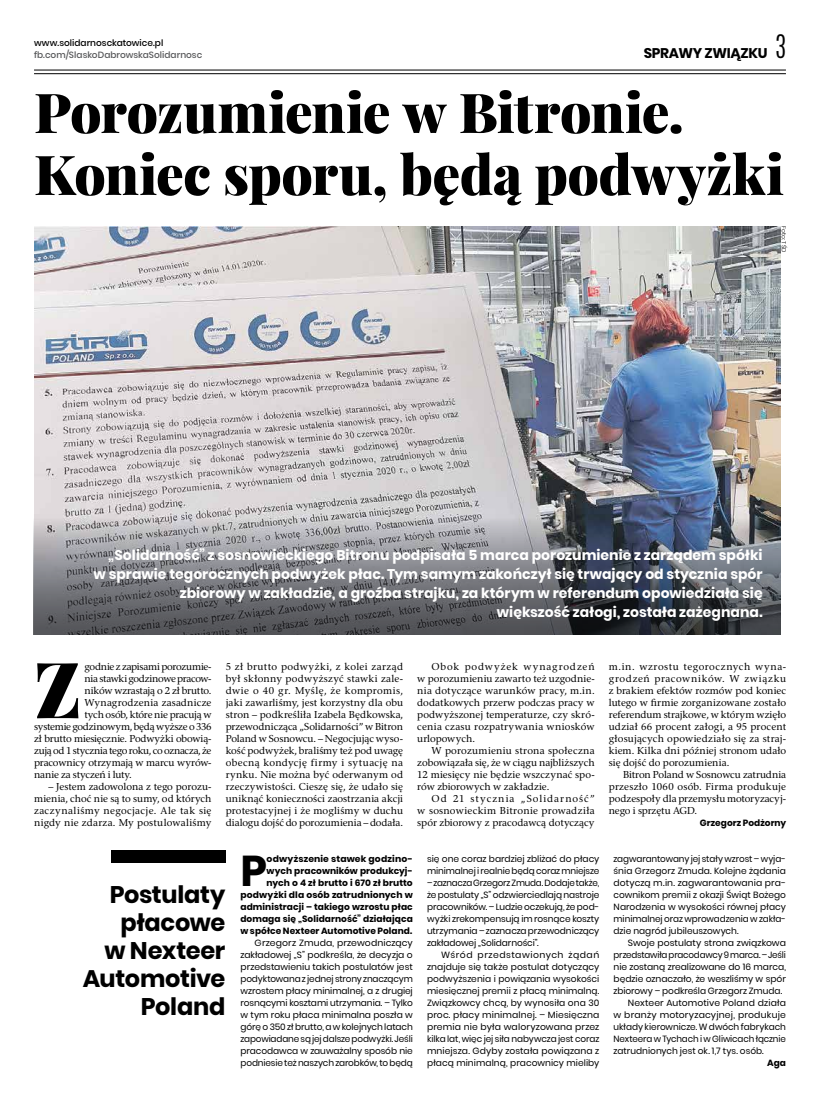
<style>
.page{position:relative;width:820px;height:1106px;background:#fff}
.page>*{position:absolute;margin:0;border:0;box-sizing:border-box;transform-origin:0 0}
.t1{font:900 77.7px "Playfair Display";color:#000}
.t2{font:900 55px/62px "Playfair Display";letter-spacing:-.01em;color:#000}
.t3{font:700 42.9px "Poppins";color:#000}
.t4{font:700 24px/28px "Poppins";letter-spacing:-.01em;color:#000;text-align:right}
.t5{font:700 14px/19px "Poppins";color:#fff;text-align:right}
.t6{font:700 14px "Poppins";letter-spacing:-.025em;color:#000}
.t7{font:10px/12px "Rashel EFN";letter-spacing:-.005em;color:#000;text-align:justify}
.t8{font:10px "Rashel EFN";letter-spacing:-.025em;color:#000}
.t9{font:10px "Rashel EFN";letter-spacing:-.03em;color:#000}
.t10{font:10px "Rashel EFN";letter-spacing:-.035em;color:#000}
.t11{font:10px "Rashel EFN";letter-spacing:.015em;color:#000}
.t12{font:9px/12px "Poppins";letter-spacing:-.005em;color:#000;text-align:justify}
.t13{font:700 9px/12px "Poppins";letter-spacing:.005em;color:#000;text-align:right}
.t14{font:500 9px "Poppins";color:#58595b}
.t15{font:9px "Poppins";letter-spacing:.02em;color:#000}
.t16{font:500 9px "Poppins";color:#000}
.t17{font:300 6px "Poppins";letter-spacing:.005em;color:#000}
.s1{font-family:"Antonio";font-weight:300;font-size:27px}
</style>
<div class="page">
<img style="left:34px;top:226px;width:746px;height:408px">
<hr style="left:34px;top:70px;width:751px;height:1px;background:#000">
<hr style="left:34px;top:73px;width:751px;height:1px;background:#000">
<div style="left:111px;top:850px;width:114px;height:12px;background:#000"></div>
<svg style="left:34px;top:514px;width:745px;height:120px"></svg>
<p class="t16" style="left:34px;top:38px;width:131px">www.solidarnosckatowice.pl</p>
<p class="t14" style="left:34px;top:50px;width:170px">fb.com/SlaskoDabrowskaSolidarnosc</p>
<h3 class="t6" style="left:643px;top:45px;width:144px">SPRAWY ZWIĄZKU <span class="s1">3</span></h3>
<h2 class="t2" style="left:34px;top:81px;width:751px">Porozumienie w Bitronie.<br>Koniec sporu, będą podwyżki</h2>
<p class="t17" style="left:787px;top:226px;width:28px;rotate:90deg">Foto: TŚD</p>
<p class="t5" style="left:93px;top:546px;width:670px">„Solidarność” z sosnowieckiego Bitronu podpisała 5 marca porozumienie z zarządem spółki w sprawie tegorocznych podwyżek płac. Tym samym zakończył się trwający od stycznia spór zbiorowy w zakładzie, a groźba strajku, za którym w referendum opowiedziała się<br>większość załogi, została zażegnana.</p>
<h1 class="t1" style="left:34px;top:639px;width:49px">Z</h1>
<p class="t8" style="left:84px;top:660px;width:129px">godnie z zapisami porozumie-</p>
<p class="t10" style="left:84px;top:672px;width:129px">nia stawki godzinowe pracow-</p>
<p class="t7" style="left:84px;top:684px;width:128px">ników wzrastają o 2 zł brutto.</p>
<p class="t11" style="left:84px;top:696px;width:129px">Wynagrodzenia zasadnicze</p>
<p class="t7" style="left:84px;top:708px;width:129px">tych osób, które nie pracują w</p>
<p class="t8" style="left:34px;top:720px;width:179px">systemie godzinowym, będą wyższe o 336</p>
<p class="t7" style="left:34px;top:732px;width:179px">zł brutto miesięcznie. Podwyżki obowią-</p>
<p class="t9" style="left:34px;top:744px;width:179px">zują od 1 stycznia tego roku, co oznacza, że</p>
<p class="t7" style="left:34px;top:756px;width:179px">pracownicy otrzymają w marcu wyrów-</p>
<p class="t7" style="left:34px;top:768px;width:99px">nanie za styczeń i luty.</p>
<p class="t7" style="left:34px;top:780px;width:179px;text-indent:14px">– Jestem zadowolona z tego porozu&shy;mienia, choć nie są to sumy, od których zaczynaliśmy negocjacje. Ale tak się nigdy nie zdarza. My postulowaliśmy</p>
<p class="t7" style="left:226px;top:660px;width:179px">5 zł brutto podwyżki, z kolei zarząd był skłonny podwyższyć stawki zale&shy;dwie o 40 gr. Myślę, że kompromis, jaki zawarliśmy, jest korzystny dla obu stron – podkreśliła Izabela Będkowska, przewodnicząca „Solidarności” w Bitron Poland w Sosnowcu. – Negocjując wyso&shy;kość podwyżek, braliśmy też pod uwagę obecną kondycję firmy i sytuację na rynku. Nie można być oderwanym od rzeczywistości. Cieszę się, że udało się uniknąć konieczności zaostrzania akcji protestacyjnej i że mogliśmy w duchu dialogu dojść do porozumienia – dodała.</p>
<p class="t7" style="left:417px;top:660px;width:179px;text-indent:14px">Obok podwyżek wynagrodzeń w porozumieniu zawarto też uzgodnie&shy;nia dotyczące warunków pracy, m.in. dodatkowych przerw podczas pracy w podwyższonej temperaturze, czy skró&shy;cenia czasu rozpatrywania wniosków urlopowych.</p>
<p class="t7" style="left:417px;top:744px;width:179px;text-indent:14px">W porozumieniu strona społeczna zobowiązała się, że w ciągu najbliższych 12 miesięcy nie będzie wszczynać spo&shy;rów zbiorowych w zakładzie.</p>
<p class="t7" style="left:417px;top:792px;width:179px;text-indent:14px">Od 21 stycznia „Solidarność” w sosnowieckim Bitronie prowadziła spór zbiorowy z pracodawcą dotyczący</p>
<p class="t7" style="left:608px;top:660px;width:179px">m.in. wzrostu tegorocznych wyna&shy;grodzeń pracowników. W związku z brakiem efektów rozmów pod koniec lutego w firmie zorganizowane zostało referendum strajkowe, w którym wzięło udział 66 procent załogi, a 95 procent głosujących opowiedziało się za straj&shy;kiem. Kilka dni później stronom udało się dojść do porozumienia.</p>
<p class="t7" style="left:608px;top:768px;width:179px;text-indent:14px">Bitron Poland w Sosnowcu zatrudnia przeszło 1060 osób. Firma produkuje podzespoły dla przemysłu motoryzacyj&shy;nego i sprzętu AGD.</p>
<p class="t13" style="left:699px;top:817px;width:88px">Grzegorz Podżorny</p>
<h3 class="t4" style="left:83px;top:881px;width:144px">Postulaty płacowe<br>w Nexteer<br>Automotive<br>Poland</h3>
<p class="t13" style="left:240px;top:853px;width:174px">odwyższenie stawek godzino&shy;wych pracowników produkcyj-<br>nych o 4 zł brutto i 670 zł brutto podwyżki dla osób zatrudnionych w administracji – takiego wzrostu płac domaga się „Solidarność” działająca w spółce Nexteer Automotive Poland.</p>
<p class="t12" style="left:240px;top:937px;width:174px;text-indent:14px">Grzegorz Zmuda, przewodniczący zakładowej „S” podkreśla, że decyzja o przedstawieniu takich postulatów jest podyktowana z jednej strony znaczącym wzrostem płacy minimalnej, a z drugiej rosnącymi kosztami utrzymania. – Tylko w tym roku płaca minimalna poszła w górę o 350 zł brutto, a w kolejnych latach zapowiadane są jej dalsze podwyżki. Jeśli pracodawca w zauważalny sposób nie podniesie też naszych zarobków, to będą</p>
<h3 class="t3" style="left:240px;top:846px;width:28px">P</h3>
<p class="t12" style="left:427px;top:853px;width:174px">się one coraz bardziej zbliżać do płacy minimalnej i realnie będą coraz mniejsze</p>
<p class="t12" style="left:427px;top:877px;width:174px">– zaznacza Grzegorz Zmuda. Dodaje także, że postulaty „S” odzwierciedlają nastroje pracowników. – Ludzie oczekują, że pod&shy;wyżki zrekompensują im rosnące koszty utrzymania – zaznacza przewodniczący zakładowej „Solidarności”.</p>
<p class="t12" style="left:427px;top:949px;width:174px;text-indent:14px">Wśród przedstawionych żądań znajduje się także postulat dotyczący podwyższenia i powiązania wysokości miesięcznej premii z płacą minimalną.<br>Związkowcy chcą, by wynosiła ona 30 proc. płacy minimalnej. – Miesięczna premia nie była waloryzowana przez kilka lat, więc jej siła nabywcza jest coraz mniejsza. Gdyby została powiązana z płacą minimalną, pracownicy mieliby</p>
<p class="t12" style="left:613px;top:853px;width:174px">zagwarantowany jej stały wzrost – wyja&shy;śnia Grzegorz Zmuda. Kolejne żądania dotyczą m.in. zagwarantowania pra&shy;cownikom premii z okazji Świąt Bożego Narodzenia w wysokości równej płacy minimalnej oraz wprowadzenia w zakła&shy;dzie nagród jubileuszowych.</p>
<p class="t12" style="left:627px;top:937px;width:160px">Swoje postulaty strona związkowa</p>
<p class="t12" style="left:613px;top:949px;width:174px">przedstawiła pracodawcy 9 marca. – Jeśli</p>
<p class="t12" style="left:613px;top:961px;width:174px">nie zostaną zrealizowane do 16 marca,</p>
<p class="t12" style="left:613px;top:973px;width:174px">będzie oznaczało, że weszliśmy w spór</p>
<p class="t12" style="left:613px;top:985px;width:170px">zbiorowy – podkreśla Grzegorz Zmuda.</p>
<p class="t12" style="left:627px;top:997px;width:160px">Nexteer Automotive Poland działa</p>
<p class="t15" style="left:613px;top:1010px;width:174px">w branży motoryzacyjnej, produkuje</p>
<p class="t12" style="left:613px;top:1021px;width:174px">układy kierownicze. W dwóch fabrykach</p>
<p class="t12" style="left:613px;top:1033px;width:174px">Nexteera w Tychach i w Gliwicach łącznie</p>
<p class="t12" style="left:613px;top:1045px;width:152px">zatrudnionych jest ok. 1,7 tys. osób.</p>
<p class="t13" style="left:766px;top:1057px;width:20px">Aga</p>
</div>
